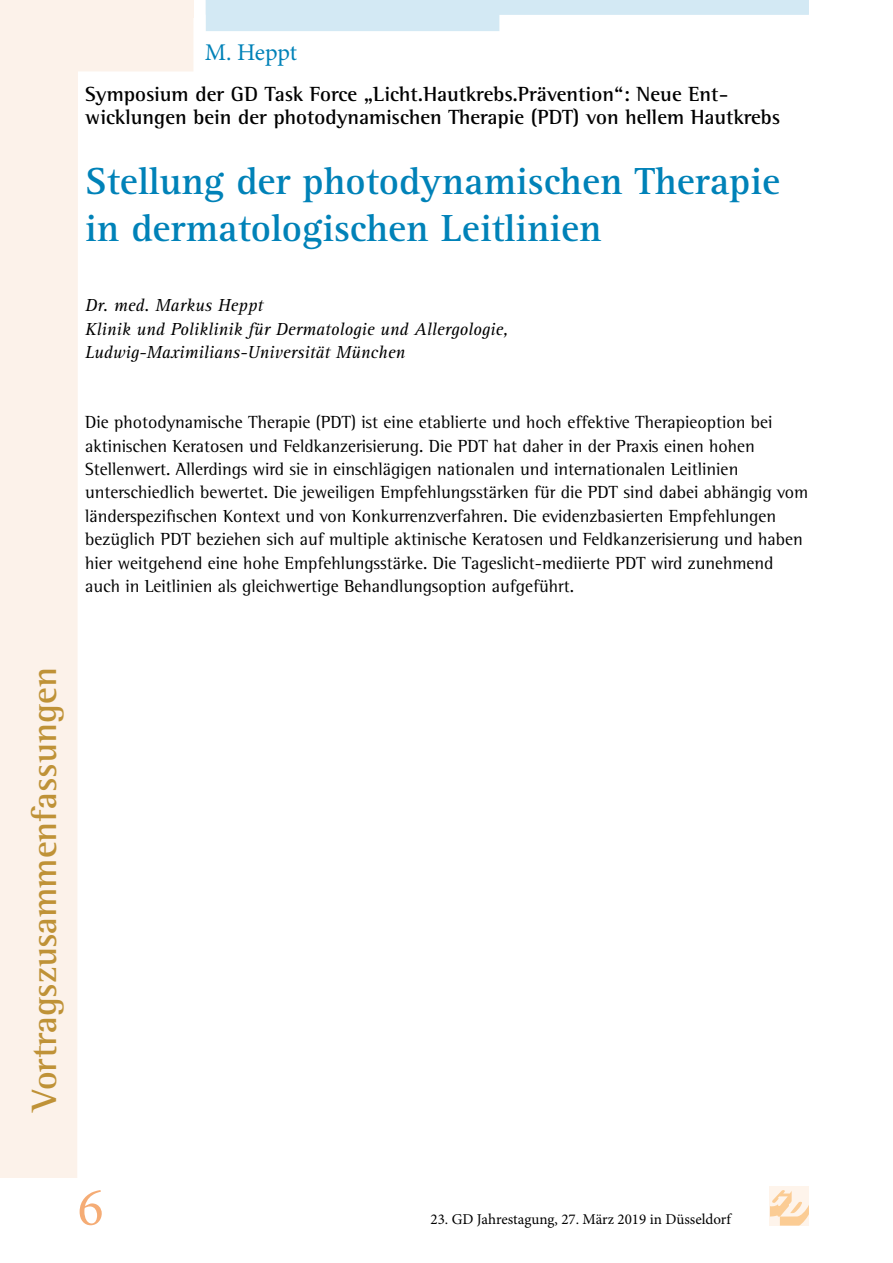
<style>
.page{position:relative;width:893px;height:1263px;background:#fff}
.page>*{position:absolute;margin:0;border:0;box-sizing:border-box;transform-origin:0 0}
.t1{font:54px "Minion Pro";color:#f5ac75}
.t2{font:700 39px/46.8px "Agfa Rotis Serif";color:#0082b8}
.t3{font:700 36px "Agfa Rotis Semi Serif";color:#bf9237}
.t4{font:24px "Minion Pro";letter-spacing:-.01em;color:#0082b8}
.t5{font:700 21px/23.4px "Agfa Rotis Semi Serif";color:#000}
.t6{font:18px/23.4px "Agfa Rotis Semi Serif";color:#000}
.t7{font:italic 18px/23.4px "Agfa Rotis Serif";color:#000}
.t8{font:15px "Minion Pro";color:#000}
</style>
<div class="page">
<div style="left:770px;top:1186px;width:39px;height:39px;background:#fef4eb"></div>
<svg style="left:770px;top:1190px;width:39px;height:35px"></svg>
<svg style="left:0;top:0;width:194px;height:1178px"></svg>
<div style="left:0;top:0;width:193px;height:17px;background:#fcf2ea"></div>
<svg style="left:206px;top:0;width:603px;height:31px"></svg>
<h3 class="t4" style="left:205px;top:36px;width:94px">M. Heppt</h3>
<p class="t5" style="left:85px;top:82px;width:697px">Symposium der GD Task Force „Licht.Hautkrebs.Prävention“: Neue Ent&shy;wicklungen bein der photodynamischen Therapie (PDT) von hellem Hautkrebs</p>
<h2 class="t2" style="left:85px;top:159px;width:696px">Stellung der photodynamischen Therapie in dermatologischen Leitlinien</h2>
<p class="t7" style="left:85px;top:294px;width:424px">Dr. med. Markus Heppt<br>Klinik und Poliklinik für Dermatologie und Allergologie,<br>Ludwig-Maximilians-Universität München</p>
<p class="t6" style="left:85px;top:410px;width:724px">Die photodynamische Therapie (PDT) ist eine etablierte und hoch effektive Therapieoption bei aktinischen Keratosen und Feldkanzerisierung. Die PDT hat daher in der Praxis einen hohen Stellenwert. Allerdings wird sie in einschlägigen nationalen und internationalen Leitlinien unterschiedlich bewertet. Die jeweiligen Empfehlungsstärken für die PDT sind dabei abhängig vom länderspezifischen Kontext und von Konkurrenzverfahren. Die evidenzbasierten Empfehlungen bezüglich PDT beziehen sich auf multiple aktinische Keratosen und Feldkanzerisierung und haben hier weitgehend eine hohe Empfehlungsstärke. Die Tageslicht-mediierte PDT wird zunehmend auch in Leitlinien als gleichwertige Behandlungsoption aufgeführt.</p>
<h3 class="t3" style="left:23px;top:1111px;width:445px;rotate:-90deg">Vortragszusammenfassungen</h3>
<h1 class="t1" style="left:78px;top:1171px;width:27px">6</h1>
<p class="t8" style="left:431px;top:1209px;width:302px">23. GD Jahrestagung, 27. März 2019 in Düsseldorf</p>
</div>
